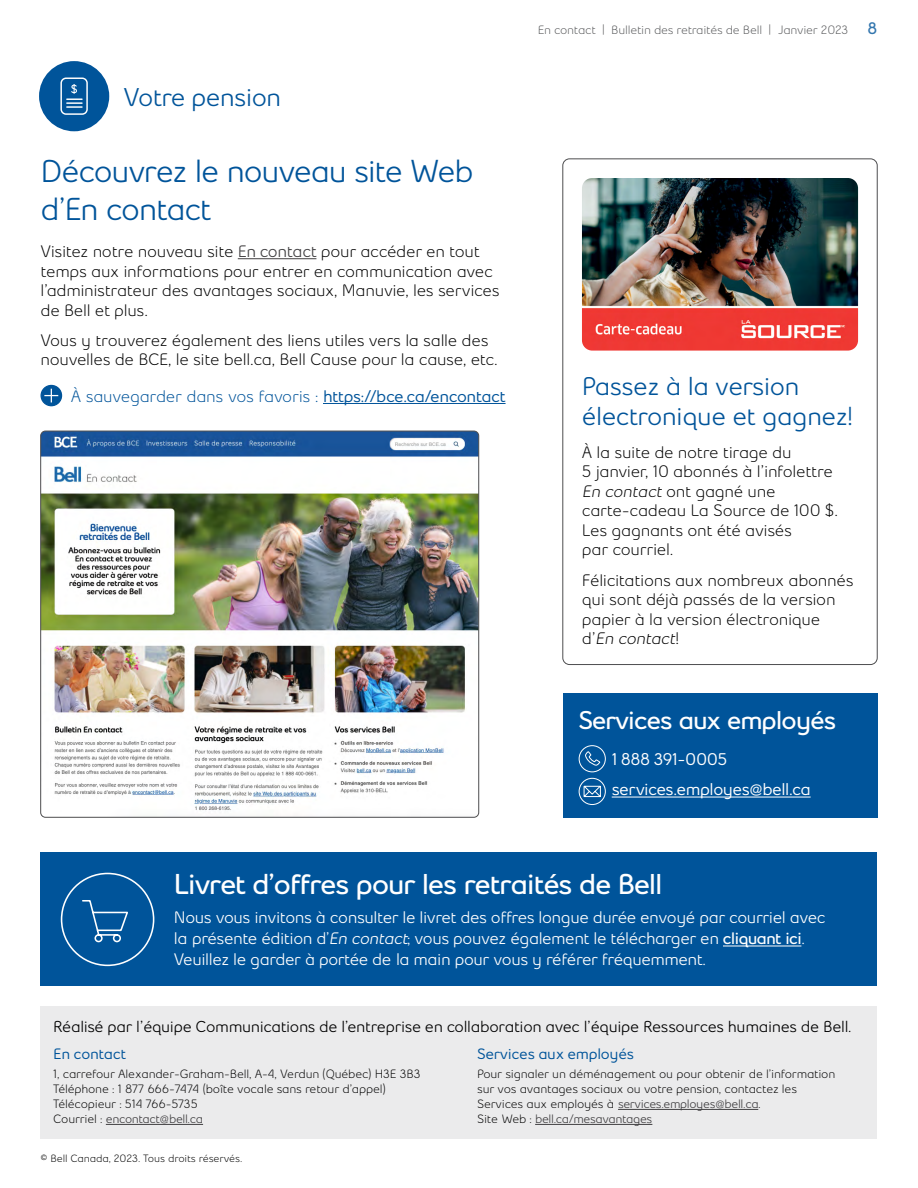
<style>
.page{position:relative;width:918px;height:1188px;background:#fff}
.page>*{position:absolute;margin:0;border:0;box-sizing:border-box;transform-origin:0 0}
.t1{font:600 31.5px/37.8px "Bell Slim";letter-spacing:-.04em;color:#00549a}
.t2{font:800 28.5px "Bell Slim";letter-spacing:-.025em;color:#fff}
.t3{font:600 25.5px/30.6px "Bell Slim";letter-spacing:-.02em;color:#00549a}
.t4{font:800 25.5px "Bell Slim";letter-spacing:-.025em;color:#fff}
.t5{font:700 16.8px/30.6px "Bell Slim";letter-spacing:-.025em;color:#fff}
.t6{font:500 16.5px/19.5px "Bell Slim";letter-spacing:-.02em;color:#000}
.t7{font:600 16.5px/21px "Bell Slim";letter-spacing:-.025em;color:#fff}
.t8{font:500 16.5px "Bell Slim";letter-spacing:-.02em;color:#00549a}
.t9{font:600 15.75px "Bell Slim";letter-spacing:-.02em;color:#000}
.t10{font:700 15px "Bell Slim";letter-spacing:-.015em;color:#00549a}
.t11{font:500 12px/15px "Bell Slim";letter-spacing:-.015em;color:#000}
.t12{font:500 12px "Bell Slim";letter-spacing:-.02em;color:#58595b}
.t13{font:500 10.5px "Bell Slim";letter-spacing:-.01em;color:#000}
.s1{font-weight:600;color:#414042}
.s2{font-weight:700}
.s3{font-weight:800;font-size:16.5px;color:#3376ae}
.s4{font-style:italic}
.s5{font-weight:800}
</style>
<div class="page">
<div style="left:40px;top:1007px;width:838px;height:132px;background:#ebebec"></div>
<hr style="left:106px;top:1124px;width:97px;height:1px;background:#414042">
<hr style="left:618px;top:1109px;width:140px;height:1px;background:#414042">
<hr style="left:535px;top:1124px;width:117px;height:1px;background:#414042">
<hr style="left:238px;top:258px;width:78px;height:1px;background:#414042">
<hr style="left:323px;top:403px;width:183px;height:1px;background:#00549a">
<div style="left:41px;top:385px;width:21px;height:21px;background:#00549a;border-radius:50%"></div>
<div style="left:41px;top:385px;width:21px;height:21px;border:1px solid #00549a;border-radius:50%"></div>
<svg style="left:44px;top:389px;width:14px;height:13px"></svg>
<img style="left:41px;top:431px;width:438px;height:386px">
<div style="left:40px;top:852px;width:838px;height:134px;background:#00549a"></div>
<hr style="left:723px;top:946px;width:78px;height:1px;background:#fff">
<div style="left:61px;top:873px;width:93px;height:93px;background:#00549a;border:2px solid #fff;border-radius:50%"></div>
<svg style="left:82px;top:900px;width:46px;height:43px"></svg>
<div style="left:39px;top:61px;width:70px;height:70px;background:#00549a;border-radius:50%"></div>
<svg style="left:60px;top:78px;width:28px;height:37px"></svg>
<img style="left:582px;top:178px;width:276px;height:173px">
<div style="left:563px;top:159px;width:315px;height:506px;border:1px solid #4d4d4f;border-radius:7px"></div>
<div style="left:563px;top:693px;width:315px;height:124px;background:#00549a"></div>
<hr style="left:612px;top:797px;width:199px;height:1px;background:#fff">
<div style="left:579px;top:745px;width:27px;height:27px;border:1px solid #fff;border-radius:50%"></div>
<svg style="left:585px;top:751px;width:15px;height:15px"></svg>
<svg style="left:579px;top:778px;width:27px;height:27px"></svg>
<svg style="left:583px;top:785px;width:18px;height:13px"></svg>
<h3 class="t3" style="left:124px;top:82px;width:159px">Votre pension</h3>
<h1 class="t1" style="left:40px;top:153px;width:435px">Découvrez le nouveau site Web d’En contact</h1>
<p class="t6" style="left:40px;top:242px;width:461px">Visitez notre nouveau site <span class="s1">En contact</span> pour accéder en tout temps aux informations pour entrer en communication avec l’administrateur des avantages sociaux, Manuvie, les services de Bell et plus.</p>
<p class="t6" style="left:40px;top:330px;width:459px">Vous y trouverez également des liens utiles vers la salle des nouvelles de BCE, le site bell.ca, Bell Cause pour la cause, etc.</p>
<p class="t8" style="left:71px;top:386px;width:436px">À sauvegarder dans vos favoris : <span class="s2">https://bce.ca/encontact</span></p>
<p class="t12" style="left:538px;top:23px;width:341px">En contact | Bulletin des retraités de Bell | Janvier 2023 <span class="s3">8</span></p>
<h3 class="t3" style="left:582px;top:370px;width:273px">Passez à la version électronique et gagnez!</h3>
<p class="t6" style="left:582px;top:442px;width:258px">À la suite de notre tirage du<br>5 janvier, 10 abonnés à l’infolettre<br><span class="s4">Encontact</span> ont gagné une carte‑cadeau La Source de 100 $.<br>Les gagnants ont été avisés<br>par courriel.</p>
<p class="t6" style="left:582px;top:570px;width:273px">Félicitations aux nombreux abonnés qui sont déjà passés de la version papier à la version électronique<br>d ’ <span class="s4">En contact</span>!</p>
<h3 class="t4" style="left:579px;top:704px;width:259px">Services aux employés</h3>
<p class="t5" style="left:612px;top:744px;width:200px">1 888 391-0005 services.employes@bell.ca</p>
<h2 class="t2" style="left:174px;top:866px;width:490px">Livret d’offres pour les retraités de Bell</h2>
<p class="t7" style="left:174px;top:907px;width:653px">Nous vous invitons à consulter le livret des offres longue durée envoyé par courriel avec la présente édition d’<span class="s4">En contact</span>; vous pouvez également le télécharger en <span class="s5">cliquant ici</span>.<br>Veuillez le garder à portée de la main pour vous y référer fréquemment.</p>
<p class="t9" style="left:53px;top:1017px;width:800px">Réalisé par l’équipe Communications de l’entreprise en collaboration avec l’équipe Ressources humaines de Bell.</p>
<p class="t10" style="left:477px;top:1044px;width:158px">Services aux employés</p>
<p class="t11" style="left:477px;top:1066px;width:360px">Pour signaler un déménagement ou pour obtenir de l’information sur vos avantages sociaux ou votre pension, contactez les Services aux employés à <span class="s1">services.employes@bell.ca</span>.<br>Site Web : <span class="s1">bell.ca/mesavantages</span></p>
<p class="t10" style="left:53px;top:1044px;width:74px">En contact</p>
<p class="t11" style="left:53px;top:1066px;width:369px">1, carrefour Alexander-Graham-Bell, A-4, Verdun (Québec) H3E 3B3<br>Téléphone : 1 877 666-7474 (boîte vocale sans retour d’appel)<br>Télécopieur : 514 766-5735<br>Courriel : <span class="s1">encontact@bell.ca</span></p>
<p class="t13" style="left:40px;top:1152px;width:203px">© Bell Canada, 2023. Tous droits réservés.</p>
</div>
